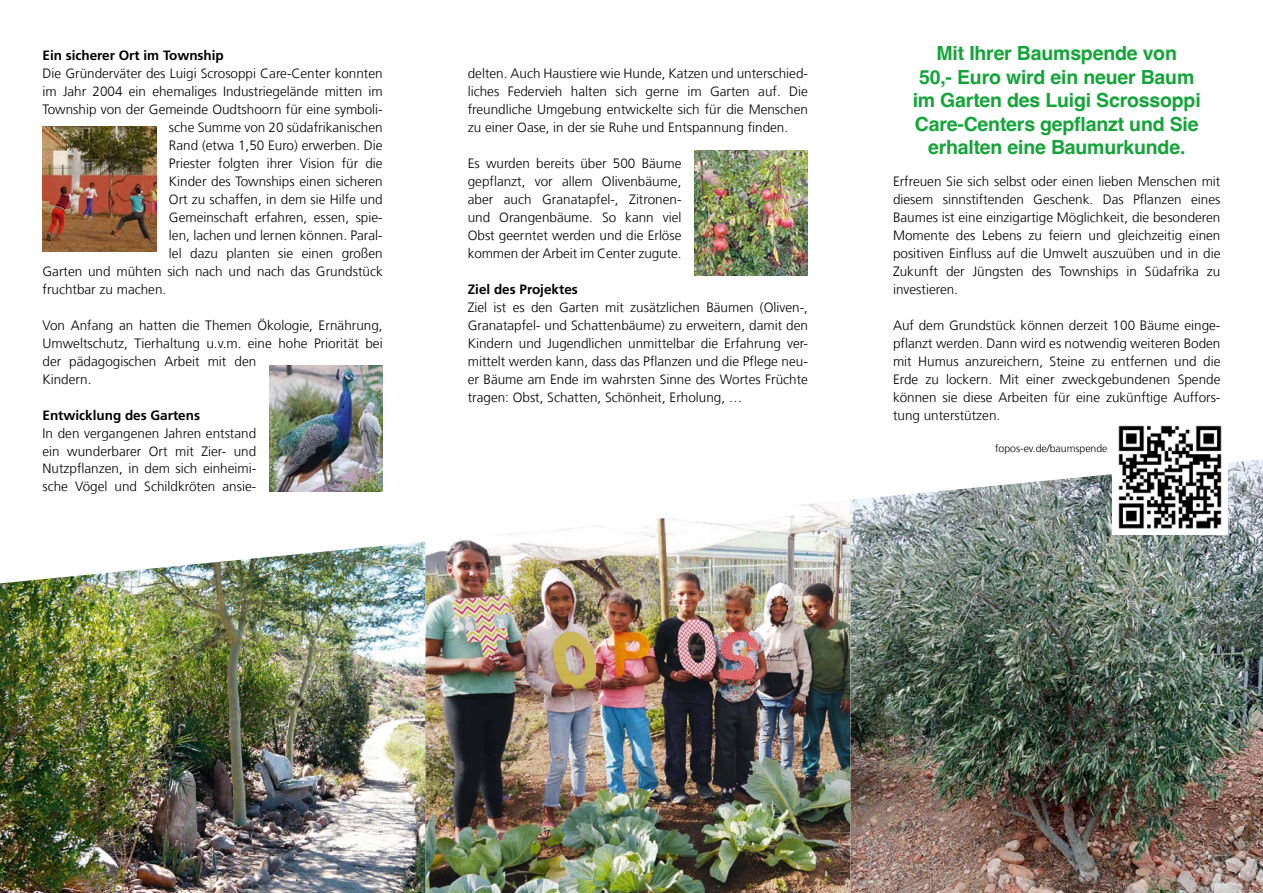
<style>
.page{position:relative;width:1263px;height:893px;background:#fff}
.page>*{position:absolute;margin:0;border:0;box-sizing:border-box;transform-origin:0 0}
.t1{font:700 19.5px/23.4px "Helvetica";letter-spacing:-.01em;color:#13a538;text-align:center}
.t2{font:300 13.5px/18px "Frutiger LT Com";color:#000;text-align:justify}
.t3{font:700 13.5px "Frutiger LT Com";color:#000}
.t4{font:300 10.5px "Frutiger LT Com";color:#000}
</style>
<div class="page">
<img style="left:425px;top:500px;width:425px;height:393px">
<img style="left:850px;top:459px;width:413px;height:434px">
<img style="left:0;top:542px;width:425px;height:351px">
<img style="left:694px;top:150px;width:114px;height:126px">
<img style="left:43px;top:126px;width:113px;height:126px">
<img style="left:269px;top:366px;width:114px;height:125px">
<img style="left:1113px;top:425px;width:114px;height:109px">
<p class="t3" style="left:43px;top:48px;width:183px">Ein sicherer Ort im Township</p>
<p class="t2" style="left:43px;top:65px;width:342px">Die Gründerväter des Luigi Scrosoppi Care-Center konnten</p>
<p class="t2" style="left:43px;top:83px;width:342px">im Jahr 2004 ein ehemaliges Industriegelände mitten im</p>
<p class="t2" style="left:43px;top:101px;width:342px">Township von der Gemeinde Oudtshoorn für eine symboli-</p>
<p class="t2" style="left:169px;top:119px;width:215px">sche Summe von 20 südafrikanischen</p>
<p class="t2" style="left:169px;top:137px;width:215px">Rand (etwa 1,50 Euro) erwerben. Die</p>
<p class="t2" style="left:169px;top:155px;width:215px">Priester folgten ihrer Vision für die</p>
<p class="t2" style="left:169px;top:173px;width:215px">Kinder des Townships einen sicheren</p>
<p class="t2" style="left:169px;top:191px;width:215px">Ort zu schaffen, in dem sie Hilfe und</p>
<p class="t2" style="left:169px;top:208px;width:215px">Gemeinschaft erfahren, essen, spie-</p>
<p class="t2" style="left:169px;top:226px;width:215px">len, lachen und lernen können. Paral-</p>
<p class="t2" style="left:169px;top:244px;width:215px">lel dazu planten sie einen großen</p>
<p class="t2" style="left:43px;top:262px;width:342px">Garten und mühten sich nach und nach das Grundstück</p>
<p class="t2" style="left:43px;top:280px;width:125px">fruchtbar zu machen.</p>
<p class="t2" style="left:43px;top:316px;width:342px;text-align:left">Von Anfang an hatten die Themen Ökologie, Ernährung, Umweltschutz, Tierhaltung u.v.m. eine hohe Priorität bei der pädagogischen Arbeit mit den<br>Kindern.</p>
<p class="t3" style="left:43px;top:407px;width:159px">Entwicklung des Gartens</p>
<p class="t2" style="left:43px;top:424px;width:215px">In den vergangenen Jahren entstand ein wunderbarer Ort mit Zier- und Nutzpflanzen, in dem sich einheimi&shy;sche Vögel und Schildkröten ansie-</p>
<p class="t2" style="left:468px;top:65px;width:342px">delten. Auch Haustiere wie Hunde, Katzen und unterschied&shy;liches Federvieh halten sich gerne im Garten auf. Die freundliche Umgebung entwickelte sich für die Menschen zu einer Oase, in der sie Ruhe und Entspannung finden.</p>
<p class="t2" style="left:468px;top:155px;width:215px">Es wurden bereits über 500 Bäume gepflanzt, vor allem Olivenbäume, aber auch Granatapfel-, Zitronen&shy;und Orangenbäume. So kann viel Obst geerntet werden und die Erlöse kommen der Arbeit im Center zugute.</p>
<p class="t3" style="left:468px;top:281px;width:112px">Ziel des Projektes</p>
<p class="t2" style="left:468px;top:298px;width:342px">Ziel ist es den Garten mit zusätzlichen Bäumen (Oliven-, Granatapfel- und Schattenbäume) zu erweitern, damit den Kindern und Jugendlichen unmittelbar die Erfahrung ver&shy;mittelt werden kann, dass das Pflanzen und die Pflege neu&shy;er Bäume am Ende im wahrsten Sinne des Wortes Früchte tragen: Obst, Schatten, Schönheit, Erholung, …</p>
<h1 class="t1" style="left:913px;top:44px;width:290px">Mit Ihrer Baumspende von<br>50,- Euro wird ein neuer Baum im Garten des Luigi Scrossoppi<br>Care-Centers gepflanzt und Sie erhalten eine Baumurkunde.</h1>
<p class="t2" style="left:893px;top:173px;width:329px">Erfreuen Sie sich selbst oder einen lieben Menschen mit diesem sinnstiftenden Geschenk. Das Pflanzen eines Baumes ist eine einzigartige Möglichkeit, die besonderen Momente des Lebens zu feiern und gleichzeitig einen positiven Einfluss auf die Umwelt auszuüben und in die Zukunft der Jüngsten des Townships in Südafrika zu investieren.</p>
<p class="t2" style="left:893px;top:316px;width:329px">Auf dem Grundstück können derzeit 100 Bäume einge&shy;pflanzt werden. Dann wird es notwendig weiteren Boden mit Humus anzureichern, Steine zu entfernen und die Erde zu lockern. Mit einer zweckgebundenen Spende können sie diese Arbeiten für eine zukünftige Auffors&shy;tung unterstützen.</p>
<p class="t4" style="left:995px;top:442px;width:114px">fopos-ev.de/baumspende</p>
</div>
